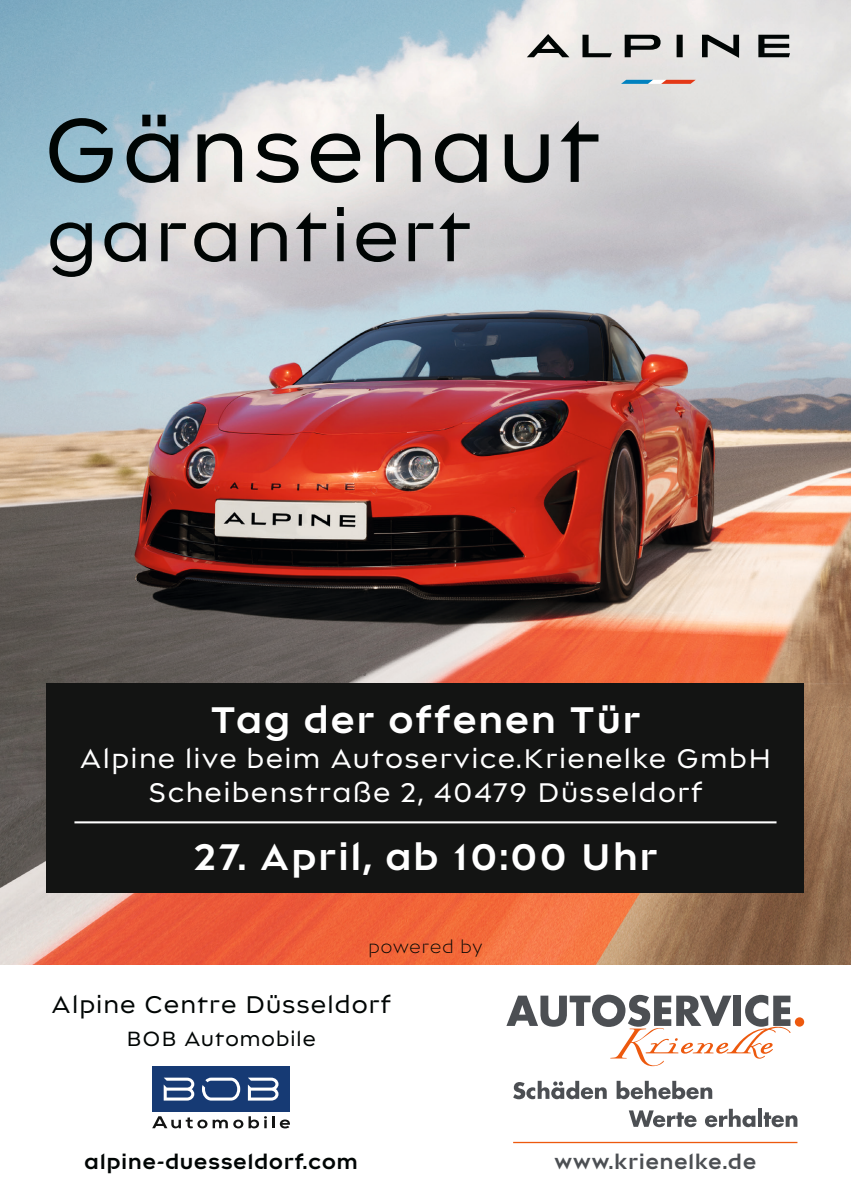
<style>
.page{position:relative;width:851px;height:1202px;background:#fff}
.page>*{position:absolute;margin:0;border:0;box-sizing:border-box;transform-origin:0 0}
.t1{font:98.2px "Alpine New Alps";letter-spacing:-.01em;color:#000504}
.t2{font:78.6px "Alpine New Alps";letter-spacing:-.01em;color:#000504}
.t3{font:600 40.2px "Alpine New Alps";color:#fff}
.t4{font:29.2px/34.4px "Alpine New Alps";color:#fff;text-align:center}
.t5{font:26.2px "Alpine New Alps";letter-spacing:-.01em;color:#000504}
.t6{font:600 22.4px "Alpine New Alps";letter-spacing:-.01em;color:#000504}
.t7{font:600 22.4px "Alpine New Alps";letter-spacing:-.01em;color:#4c4f53}
.t8{font:22.4px "Alpine New Alps";letter-spacing:-.01em;color:#000504}
.t9{font:300 19.6px "Alpine New Alps";letter-spacing:-.02em;color:#000504}
</style>
<div class="page">
<img style="left:0;top:0;width:850px;height:964px">
<div style="left:47px;top:684px;width:757px;height:209px;background:#131413"></div>
<hr style="left:74px;top:821px;width:702px;height:2px;background:#fff">
<svg style="left:526px;top:34px;width:263px;height:24px;background:#a1a19f"></svg>
<svg style="left:621px;top:80px;width:74px;height:4px"></svg>
<div style="left:152px;top:1066px;width:138px;height:46px;background:#163a74"></div>
<svg style="left:164px;top:1078px;width:30px;height:22px"></svg>
<svg style="left:202px;top:1078px;width:38px;height:22px"></svg>
<svg style="left:248px;top:1078px;width:30px;height:22px"></svg>
<svg style="left:152px;top:1116px;width:138px;height:12px"></svg>
<svg style="left:506px;top:995px;width:284px;height:71px"></svg>
<svg style="left:794px;top:1017px;width:10px;height:10px"></svg>
<svg style="left:513px;top:1081px;width:93px;height:18px"></svg>
<svg style="left:616px;top:1081px;width:96px;height:18px"></svg>
<svg style="left:628px;top:1110px;width:68px;height:17px"></svg>
<svg style="left:705px;top:1109px;width:50px;height:18px"></svg>
<hr style="left:758px;top:1109px;width:3px;height:18px;background:#4c4f53">
<svg style="left:763px;top:1112px;width:34px;height:15px"></svg>
<hr style="left:513px;top:1142px;width:284px;height:1px;background:#ed590e">
<h1 class="t1" style="left:40px;top:86px;width:564px">Gänsehaut</h1>
<h2 class="t2" style="left:45px;top:184px;width:430px">garantiert</h2>
<h3 class="t3" style="left:209px;top:692px;width:433px">Tag der offenen Tür</h3>
<p class="t4" style="left:79px;top:739px;width:695px">Alpine live beim Autoservice.Krienelke GmbH<br>Scheibenstraße 2, 40479 Düsseldorf</p>
<h3 class="t3" style="left:192px;top:829px;width:467px">27. April, ab 10:00 Uhr</h3>
<p class="t9" style="left:368px;top:935px;width:117px">powered by</p>
<p class="t5" style="left:50px;top:987px;width:343px">Alpine Centre Düsseldorf</p>
<p class="t8" style="left:126px;top:1024px;width:192px">BOB Automobile</p>
<p class="t6" style="left:84px;top:1146px;width:276px">alpine-duesseldorf.com</p>
<p class="t7" style="left:553px;top:1146px;width:204px">www.krienelke.de</p>
</div>
